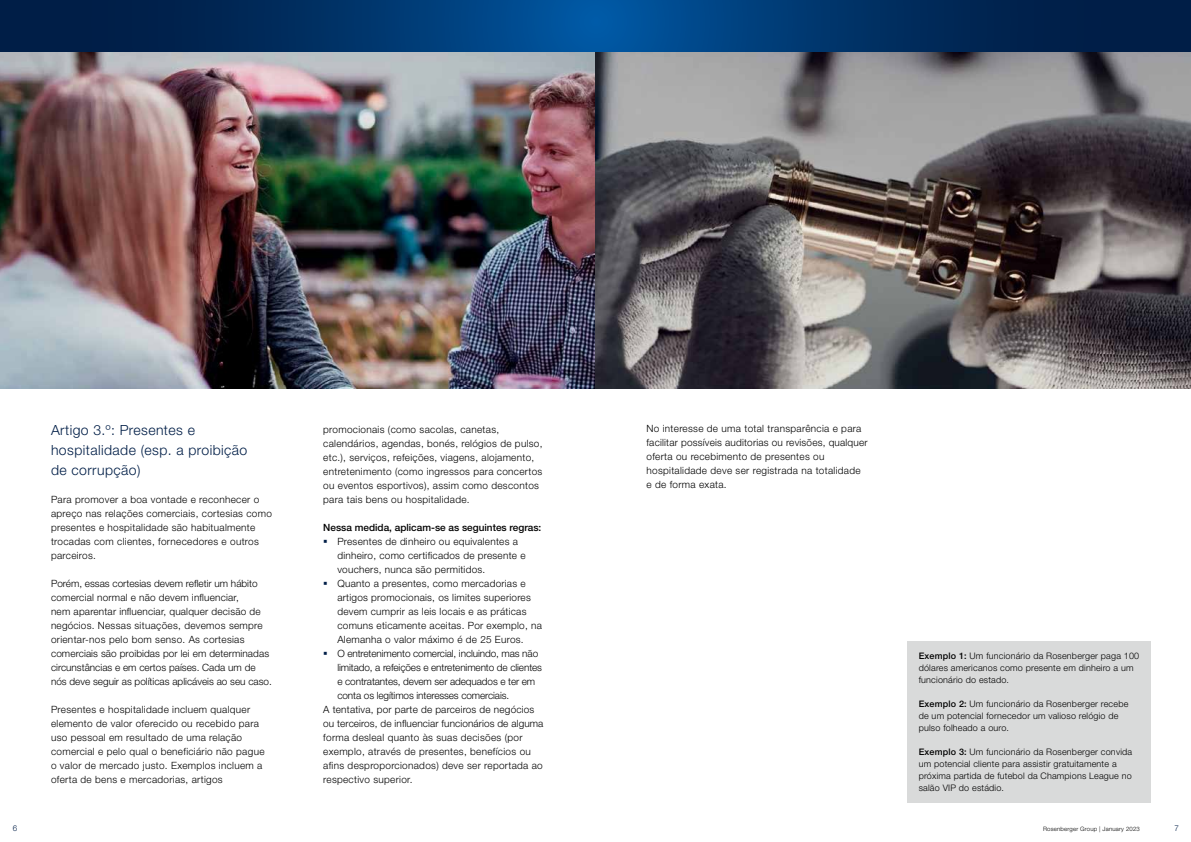
<style>
.page{position:relative;width:1191px;height:842px;background:#fff}
.page>*{position:absolute;margin:0;border:0;box-sizing:border-box;transform-origin:0 0}
.t1{font:300 14px/20px "Helvetica Neue LT Pro";letter-spacing:.03em;color:#001e47}
.t2{font:300 10px/14px "Helvetica Neue LT Pro";letter-spacing:.03em;color:#000}
.t3{font:300 10px/14px "Helvetica Neue LT Pro";letter-spacing:.01em;color:#000}
.t4{font:300 10px "Helvetica Neue LT Pro";letter-spacing:-.01em;color:#000}
.t5{font:500 10px "Helvetica Neue LT Pro";color:#000}
.t6{font:300 9px/12px "Helvetica Neue LT Pro";letter-spacing:.02em;color:#000}
.t7{font:300 8px "Helvetica Neue LT Pro";color:#001e47}
.t8{font:300 6px "Helvetica Neue LT Pro";letter-spacing:.03em;color:#000}
.s1{color:#001e47}
.s2{font-weight:500}
</style>
<div class="page">
<img style="left:0;top:51px;width:595px;height:337px">
<svg style="left:595px;top:51px;width:596px;height:337px;background:#6b6769"></svg>
<div style="left:907px;top:641px;width:244px;height:161px;background:#d9dada"></div>
<svg style="left:0;top:0;width:1191px;height:51px;background:#003267"></svg>
<h1 class="t1" style="left:51px;top:420px;width:198px">Artigo 3.º: Presentes e hospitalidade (esp. a proibição de corrupção)</h1>
<p class="t2" style="left:51px;top:492px;width:222px">Para promover a boa vontade e reconhecer o apreço nas relações comerciais, cortesias como presentes e hospitalidade são habitualmente trocadas com clientes, fornecedores e outros parceiros.</p>
<p class="t3" style="left:51px;top:576px;width:222px">Porém, essas cortesias devem refletir um hábito comercial normal e não devem influenciar,<br>nem aparentar influenciar, qualquer decisão de negócios. Nessas situações, devemos sempre orientar-nos pelo bom senso. As cortesias comerciais são proibidas por lei em determinadas circunstâncias e em certos países. Cada um de nós deve seguir as políticas aplicáveis ao seu caso.</p>
<p class="t2" style="left:51px;top:702px;width:215px">Presentes e hospitalidade incluem qualquer elemento de valor oferecido ou recebido para uso pessoal em resultado de uma relação comercial e pelo qual o beneficiário não pague o valor de mercado justo. Exemplos incluem a oferta de bens e mercadorias, artigos</p>
<p class="t2" style="left:323px;top:422px;width:221px">promocionais (como sacolas, canetas, calendários, agendas, bonés, relógios de pulso, etc.), serviços, refeições, viagens, alojamento, entretenimento (como ingressos para concertos ou eventos esportivos), assim como descontos para tais bens ou hospitalidade.</p>
<p class="t5" style="left:323px;top:521px;width:220px">Nessa medida, aplicam-se as seguintes regras:</p>
<p class="t2" style="left:337px;top:534px;width:190px;text-indent:-14px"><span class="s1">▪</span> Presentes de dinheiro ou equivalentes a dinheiro, como certificados de presente e vouchers, nunca são permitidos.</p>
<p class="t2" style="left:337px;top:576px;width:206px;text-indent:-14px"><span class="s1">▪</span> Quanto a presentes, como mercadorias e artigos promocionais, os limites superiores devem cumprir as leis locais e as práticas comuns eticamente aceitas. Por exemplo, na Alemanha o valor máximo é de 25 Euros.</p>
<p class="t4" style="left:323px;top:647px;width:216px"><span class="s1">▪</span> O entretenimento comercial, incluindo, mas não</p>
<p class="t4" style="left:337px;top:661px;width:206px">limitado, a refeições e entretenimento de clientes</p>
<p class="t4" style="left:337px;top:675px;width:199px">e contratantes, devem ser adequados e ter em</p>
<p class="t4" style="left:337px;top:689px;width:173px">conta os legítimos interesses comerciais.</p>
<p class="t2" style="left:323px;top:702px;width:213px">A tentativa, por parte de parceiros de negócios</p>
<p class="t3" style="left:323px;top:716px;width:222px">ou terceiros, de influenciar funcionários de alguma</p>
<p class="t2" style="left:323px;top:730px;width:201px">forma desleal quanto às suas decisões (por</p>
<p class="t2" style="left:323px;top:744px;width:209px">exemplo, através de presentes, benefícios ou</p>
<p class="t2" style="left:323px;top:758px;width:221px">afins desproporcionados) deve ser reportada ao</p>
<p class="t2" style="left:323px;top:772px;width:91px">respectivo superior.</p>
<p class="t2" style="left:646px;top:422px;width:223px">No interesse de uma total transparência e para facilitar possíveis auditorias ou revisões, qualquer oferta ou recebimento de presentes ou hospitalidade deve ser registrada na totalidade e de forma exata.</p>
<p class="t6" style="left:918px;top:649px;width:222px"><span class="s2">Exemplo 1:</span> Um funcionário da Rosenberger paga 100 dólares americanos como presente em dinheiro a um funcionário do estado.</p>
<p class="t6" style="left:918px;top:697px;width:211px"><span class="s2">Exemplo 2:</span> Um funcionário da Rosenberger recebe de um potencial fornecedor um valioso relógio de pulso folheado a ouro.</p>
<p class="t6" style="left:918px;top:745px;width:215px"><span class="s2">Exemplo 3:</span> Um funcionário da Rosenberger convida um potencial cliente para assistir gratuitamente a próxima partida de futebol da Champions League no salão VIP do estádio.</p>
<p class="t7" style="left:13px;top:823px;width:6px">6</p>
<p class="t8" style="left:1043px;top:825px;width:98px">Rosenberger Group | January 2023</p>
<p class="t7" style="left:1174px;top:823px;width:6px">7</p>
</div>
